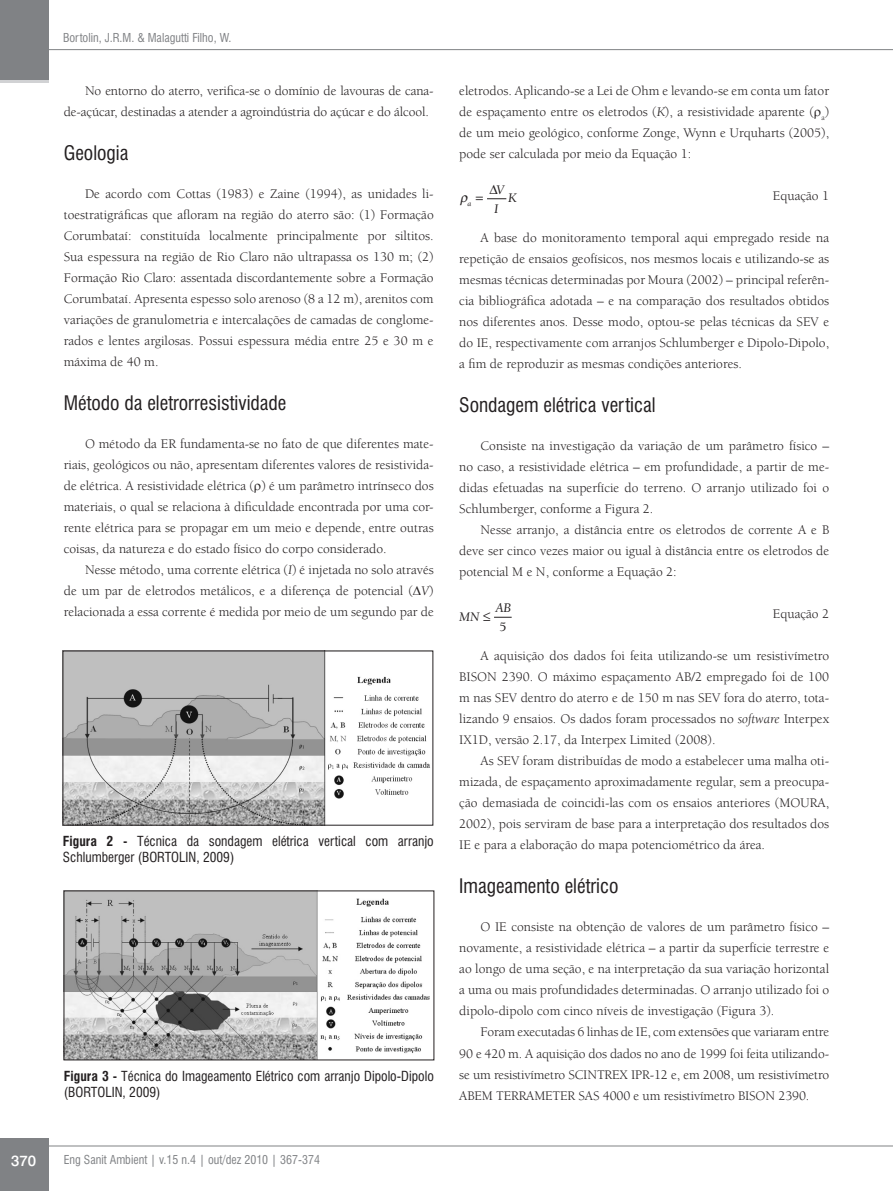
<style>
.page{position:relative;width:893px;height:1191px;background:#fff}
.page>*{position:absolute;margin:0;border:0;box-sizing:border-box;transform-origin:0 0}
._04_1_sub2{font:condensed 19.5px "Swiss 721 BT";color:#231f20}
.t1{font:500 15px "Swiss 721 BT";color:#fff}
._05_0_texto_txt{font:13.5px/21px "Berkeley Std";color:#231f20;text-align:justify}
._07_0_tabela-img-tit{font:condensed 13.5px/16.2px "Swiss 721 BT";color:#231f20}
.t2{font:italic 13.5px/18.9px "Berkeley Std";color:#231f20}
.t3{font:condensed 12px "Swiss 721 BT";color:#808285}
.t4{font:italic 7.8px "Berkeley Std";color:#231f20}
.s1{font-style:italic}
.s2{font-weight:700}
.s3{font-weight:500;font-style:normal}
</style>
<div class="page">
<hr style="left:39px;top:49px;width:854px;height:1px;background:#808285">
<hr style="left:0;top:1145px;width:893px;height:1px;background:#808285">
<div style="left:0;top:0;width:48px;height:82px;background:#d1d2d4"></div>
<div style="left:0;top:0;width:48px;height:80px;background:#808285"></div>
<div style="left:0;top:1138px;width:48px;height:53px;background:#808285"></div>
<img style="left:65px;top:653px;width:365px;height:170px">
<img style="left:66px;top:892px;width:364px;height:166px">
<svg style="left:487px;top:198px;width:19px;height:2px"></svg>
<svg style="left:494px;top:616px;width:18px;height:2px"></svg>
<p class="t3" style="left:63px;top:30px;width:170px">Bortolin, J.R.M. &amp; Malagutti Filho, W.</p>
<p class="_05_0_texto_txt" style="left:64px;top:80px;width:371px;text-indent:21px">No entorno do aterro, verifica-se o domínio de lavouras de cana&shy;de-açúcar, destinadas a atender a agroindústria do açúcar e do álcool.</p>
<p class="_04_1_sub2" style="left:64px;top:141px;width:66px">Geologia</p>
<p class="_05_0_texto_txt" style="left:64px;top:183px;width:371px;text-indent:21px">De acordo com Cottas (1983) e Zaine (1994), as unidades li&shy;toestratigráficas que afloram na região do aterro são: (1) Formação Corumbataí: constituída localmente principalmente por siltitos.<br>Sua espessura na região de Rio Claro não ultrapassa os 130 m; (2)<br>Formação Rio Claro: assentada discordantemente sobre a Formação Corumbataí. Apresenta espesso solo arenoso (8 a 12 m), arenitos com variações de granulometria e intercalações de camadas de conglome&shy;rados e lentes argilosas. Possui espessura média entre 25 e 30 m e máxima de 40 m.</p>
<p class="_04_1_sub2" style="left:64px;top:391px;width:224px">Método da eletrorresistividade</p>
<p class="_05_0_texto_txt" style="left:64px;top:434px;width:371px;text-indent:21px">O método da ER fundamenta-se no fato de que diferentes mate&shy;riais, geológicos ou não, apresentam diferentes valores de resistivida&shy;de elétrica. A resistividade elétrica ( ) é um parâmetro intrínseco dos materiais, o qual se relaciona à dificuldade encontrada por uma cor&shy;rente elétrica para se propagar em um meio e depende, entre outras coisas, da natureza e do estado físico do corpo considerado.</p>
<p class="_05_0_texto_txt" style="left:64px;top:560px;width:371px;text-indent:21px">Nesse método, uma corrente elétrica (<span class="s1">I</span>) é injetada no solo através de um par de eletrodos metálicos, e a diferença de potencial ( <span class="s1">V</span>) relacionada a essa corrente é medida por meio de um segundo par de</p>
<p class="_07_0_tabela-img-tit" style="left:63px;top:833px;width:372px"><span class="s2">Figura 2 -</span> Técnica da sondagem elétrica vertical com arranjo<br>Schlumberger (BORTOLIN, 2009)</p>
<p class="_07_0_tabela-img-tit" style="left:64px;top:1068px;width:371px"><span class="s2">Figura 3 -</span> Técnica do Imageamento Elétrico com arranjo Dipolo-Dipolo (BORTOLIN, 2009)</p>
<p class="t1" style="left:11px;top:1151px;width:27px">370</p>
<p class="t3" style="left:64px;top:1152px;width:258px">Eng Sanit Ambient | v.15 n.4 | out/dez 2010 | 367-374</p>
<p class="_05_0_texto_txt" style="left:459px;top:80px;width:371px">eletrodos. Aplicando-se a Lei de Ohm e levando-se em conta um fator de espaçamento entre os eletrodos (<span class="s1">K</span>), a resistividade aparente ( <sub>a</sub>) de um meio geológico, conforme Zonge, Wynn e Urquharts (2005), pode ser calculada por meio da Equação 1:</p>
<p class="t2" style="left:494px;top:180px;width:12px">V<br>I</p>
<p class="t2" style="left:508px;top:189px;width:10px">K</p>
<p class="_05_0_texto_txt" style="left:773px;top:185px;width:58px">Equação 1</p>
<p class="_05_0_texto_txt" style="left:459px;top:227px;width:371px;text-indent:21px">A base do monitoramento temporal aqui empregado reside na repetição de ensaios geofísicos, nos mesmos locais e utilizando-se as mesmas técnicas determinadas por Moura (2002) – principal referên&shy;cia bibliográfica adotada – e na comparação dos resultados obtidos nos diferentes anos. Desse modo, optou-se pelas técnicas da SEV e do IE, respectivamente com arranjos Schlumberger e Dipolo-Dipolo, a fim de reproduzir as mesmas condições anteriores.</p>
<p class="_04_1_sub2" style="left:459px;top:393px;width:198px">Sondagem elétrica vertical</p>
<p class="_05_0_texto_txt" style="left:459px;top:435px;width:371px;text-indent:21px">Consiste na investigação da variação de um parâmetro físico – no caso, a resistividade elétrica – em profundidade, a partir de me&shy;didas efetuadas na superfície do terreno. O arranjo utilizado foi o Schlumberger, conforme a Figura 2.</p>
<p class="_05_0_texto_txt" style="left:459px;top:519px;width:371px;text-indent:21px">Nesse arranjo, a distância entre os eletrodos de corrente A e B deve ser cinco vezes maior ou igual à distância entre os eletrodos de potencial M e N, conforme a Equação 2:</p>
<p class="t2" style="left:459px;top:607px;width:22px">MN</p>
<p class="t2" style="left:495px;top:599px;width:17px;text-align:center">AB<br><span class="s3">5</span></p>
<p class="_05_0_texto_txt" style="left:773px;top:603px;width:58px">Equação 2</p>
<p class="_05_0_texto_txt" style="left:459px;top:645px;width:371px;text-indent:21px">A aquisição dos dados foi feita utilizando-se um resistivímetro BISON 2390. O máximo espaçamento AB/2 empregado foi de 100 m nas SEV dentro do aterro e de 150 m nas SEV fora do aterro, tota&shy;lizando 9 ensaios. Os dados foram processados no <span class="s1">software</span> Interpex IX1D, versão 2.17, da Interpex Limited (2008).</p>
<p class="_05_0_texto_txt" style="left:459px;top:750px;width:371px;text-indent:21px">As SEV foram distribuídas de modo a estabelecer uma malha oti&shy;mizada, de espaçamento aproximadamente regular, sem a preocupa&shy;ção demasiada de coincidi-las com os ensaios anteriores (MOURA, 2002), pois serviram de base para a interpretação dos resultados dos IE e para a elaboração do mapa potenciométrico da área.</p>
<p class="_04_1_sub2" style="left:459px;top:874px;width:161px">Imageamento elétrico</p>
<p class="_05_0_texto_txt" style="left:459px;top:917px;width:371px;text-indent:21px">O IE consiste na obtenção de valores de um parâmetro físico – novamente, a resistividade elétrica – a partir da superfície terrestre e ao longo de uma seção, e na interpretação da sua variação horizontal a uma ou mais profundidades determinadas. O arranjo utilizado foi o dipolo-dipolo com cinco níveis de investigação (Figura 3).</p>
<p class="_05_0_texto_txt" style="left:459px;top:1022px;width:371px;text-indent:21px">Foram executadas 6 linhas de IE, com extensões que variaram entre 90 e 420 m. A aquisição dos dados no ano de 1999 foi feita utilizando&shy;se um resistivímetro SCINTREX IPR-12 e, em 2008, um resistivímetro ABEM TERRAMETER SAS 4000 e um resistivímetro BISON 2390.</p>
<p class="t4" style="left:468px;top:199px;width:5px">a</p>
</div>
